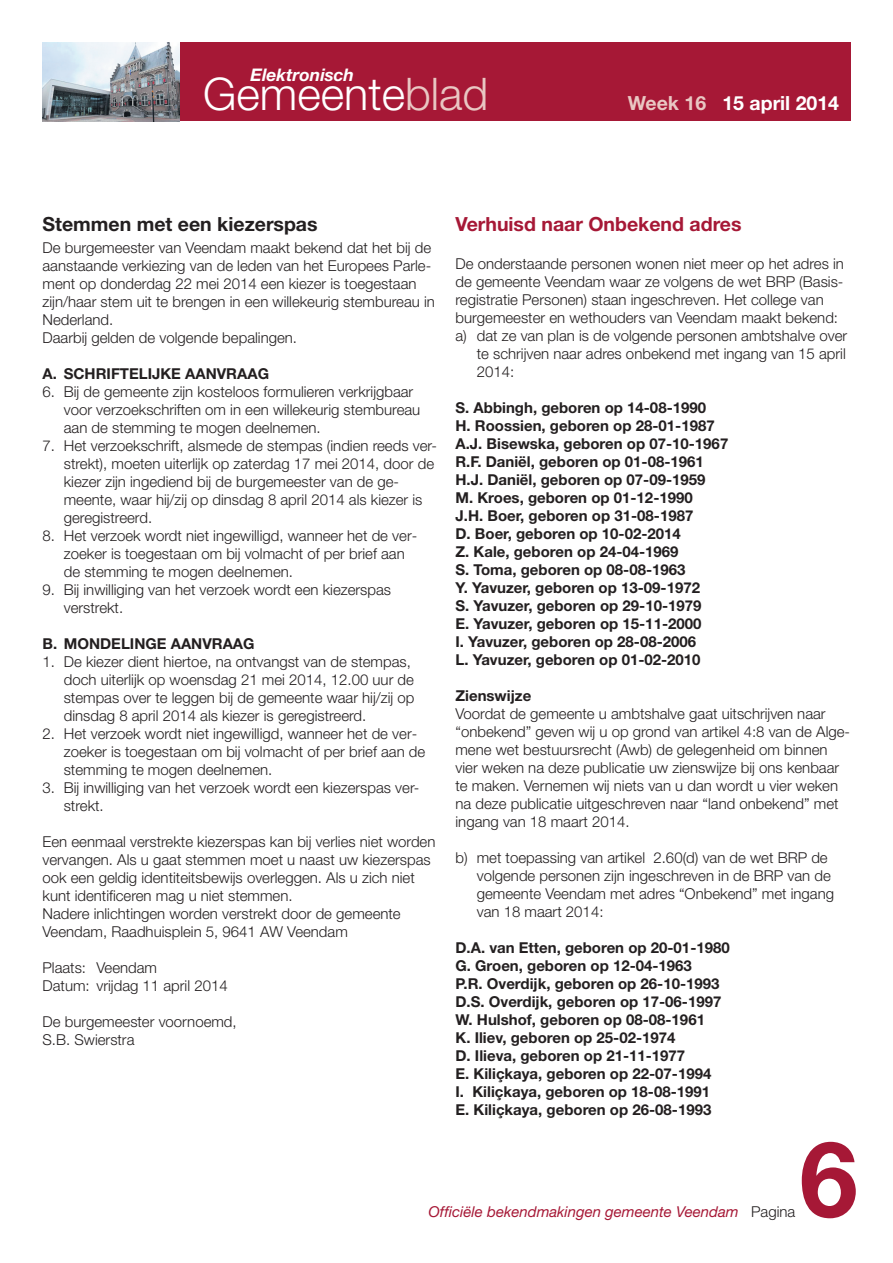
<style>
.page{position:relative;width:893px;height:1263px;background:#fff}
.page>*{position:absolute;margin:0;border:0;box-sizing:border-box;transform-origin:0 0}
.t1{font:700 105px "Helvetica Neue LT Std";color:#a61836}
.t2{font:300 45px "Helvetica Neue LT Std";color:#fff}
.t3{font:700 19.5px "Helvetica Neue LT Std";color:#a61836}
.t4{font:700 19.5px "Helvetica Neue LT Std";color:#231f20}
.t5{font:700 19.5px "Helvetica Neue LT Std";color:#fff}
.t6{font:italic 700 17.4px "Helvetica Neue LT Std";color:#fff}
.t7{font:300 15px/18px "Helvetica Neue LT Std";color:#231f20}
.t8{font:700 15px/18px "Helvetica Neue LT Std";color:#231f20}
.t9{font:italic 15px "Helvetica Neue LT Std";color:#a61836}
.s1{color:#e9c7c3}
.s2{font-weight:300;font-style:normal;color:#231f20}
</style>
<div class="page">
<div style="left:43px;top:43px;width:807px;height:78px;background:#a61836"></div>
<img style="left:43px;top:43px;width:137px;height:78px">
<p class="t6" style="left:250px;top:68px;width:105px">Elektronisch</p>
<h2 class="t2" style="left:203px;top:78px;width:287px">Gemeente<span class="s1">blad</span></h2>
<h3 class="t5" style="left:628px;top:97px;width:213px"><span class="s1">Week 16</span> 15 april 2014</h3>
<h3 class="t4" style="left:43px;top:217px;width:277px">Stemmen met een kiezerspas</h3>
<p class="t7" style="left:43px;top:240px;width:394px">De burgemeester van Veendam maakt bekend dat het bij de aanstaande verkiezing van de leden van het Europees Parle&shy;ment op donderdag 22 mei 2014 een kiezer is toegestaan zijn/haar stem uit te brengen in een willekeurig stembureau in Nederland.<br>Daarbij gelden de volgende bepalingen.</p>
<p class="t8" style="left:43px;top:366px;width:228px">A. SCHRIFTELIJKE AANVRAAG</p>
<p class="t7" style="left:64px;top:384px;width:358px;text-indent:-21px">6. Bij de gemeente zijn kosteloos formulieren verkrijgbaar voor verzoekschriften om in een willekeurig stembureau aan de stemming te mogen deelnemen.</p>
<p class="t7" style="left:64px;top:438px;width:375px;text-indent:-21px">7. Het verzoekschrift, alsmede de stempas (indien reeds ver&shy;strekt), moeten uiterlijk op zaterdag 17 mei 2014, door de kiezer zijn ingediend bij de burgemeester van de ge&shy;meente, waar hij/zij op dinsdag 8 april 2014 als kiezer is geregistreerd.</p>
<p class="t7" style="left:64px;top:528px;width:355px;text-indent:-21px">8. Het verzoek wordt niet ingewilligd, wanneer het de ver&shy;zoeker is toegestaan om bij volmacht of per brief aan de stemming te mogen deelnemen.</p>
<p class="t7" style="left:64px;top:582px;width:329px;text-indent:-21px">9. Bij inwilliging van het verzoek wordt een kiezerspas verstrekt.</p>
<p class="t8" style="left:43px;top:636px;width:214px">B. MONDELINGE AANVRAAG</p>
<p class="t7" style="left:64px;top:654px;width:352px;text-indent:-21px">1. De kiezer dient hiertoe, na ontvangst van de stempas, doch uiterlijk op woensdag 21 mei 2014, 12.00 uur de stempas over te leggen bij de gemeente waar hij/zij op dinsdag 8 april 2014 als kiezer is geregistreerd.</p>
<p class="t7" style="left:64px;top:726px;width:363px;text-indent:-21px">2. Het verzoek wordt niet ingewilligd, wanneer het de ver&shy;zoeker is toegestaan om bij volmacht of per brief aan de stemming te mogen deelnemen.</p>
<p class="t7" style="left:64px;top:780px;width:357px;text-indent:-21px">3. Bij inwilliging van het verzoek wordt een kiezerspas ver&shy;strekt.</p>
<p class="t7" style="left:43px;top:834px;width:394px">Een eenmaal verstrekte kiezerspas kan bij verlies niet worden vervangen. Als u gaat stemmen moet u naast uw kiezerspas ook een geldig identiteitsbewijs overleggen. Als u zich niet kunt identificeren mag u niet stemmen.<br>Nadere inlichtingen worden verstrekt door de gemeente Veendam, Raadhuisplein 5, 9641 AW Veendam</p>
<p class="t7" style="left:43px;top:960px;width:187px">Plaats: Veendam<br>Datum: vrijdag 11 april 2014</p>
<p class="t7" style="left:43px;top:1014px;width:196px">De burgemeester voornoemd,<br>S.B. Swierstra</p>
<h3 class="t3" style="left:455px;top:217px;width:288px">Verhuisd naar Onbekend adres</h3>
<p class="t7" style="left:455px;top:256px;width:390px">De onderstaande personen wonen niet meer op het adres in</p>
<p class="t7" style="left:455px;top:274px;width:389px">de gemeente Veendam waar ze volgens de wet BRP (Basis-</p>
<p class="t7" style="left:455px;top:292px;width:370px">registratie Personen) staan ingeschreven. Het college van</p>
<p class="t7" style="left:455px;top:310px;width:384px">burgemeester en wethouders van Veendam maakt bekend:</p>
<p class="t7" style="left:455px;top:328px;width:393px">a) dat ze van plan is de volgende personen ambtshalve over</p>
<p class="t7" style="left:477px;top:346px;width:371px">te schrijven naar adres onbekend met ingang van 15 april</p>
<p class="t7" style="left:477px;top:364px;width:39px">2014:</p>
<p class="t8" style="left:455px;top:400px;width:274px">S. Abbingh, geboren op 14-08-1990<br>H. Roossien, geboren op 28-01-1987<br>A.J. Bisewska, geboren op 07-10-1967<br>R.F. Daniël, geboren op 01-08-1961<br>H.J. Daniël, geboren op 07-09-1959<br>M. Kroes, geboren op 01-12-1990<br>J.H. Boer, geboren op 31-08-1987<br>D. Boer, geboren op 10-02-2014<br>Z. Kale, geboren op 24-04-1969<br>S. Toma, geboren op 08-08-1963<br>Y. Yavuzer, geboren op 13-09-1972<br>S. Yavuzer, geboren op 29-10-1979<br>E. Yavuzer, geboren op 15-11-2000<br>I. Yavuzer, geboren op 28-08-2006<br>L. Yavuzer, geboren op 01-02-2010</p>
<p class="t8" style="left:455px;top:688px;width:77px">Zienswijze</p>
<p class="t7" style="left:455px;top:706px;width:396px">Voordat de gemeente u ambtshalve gaat uitschrijven naar “onbekend” geven wij u op grond van artikel 4:8 van de Alge&shy;mene wet bestuursrecht (Awb) de gelegenheid om binnen vier weken na deze publicatie uw zienswijze bij ons kenbaar te maken. Vernemen wij niets van u dan wordt u vier weken na deze publicatie uitgeschreven naar “land onbekend” met ingang van 18 maart 2014.</p>
<p class="t7" style="left:477px;top:850px;width:359px;text-indent:-21px">b) met toepassing van artikel 2.60(d) van de wet BRP de volgende personen zijn ingeschreven in de BRP van de gemeente Veendam met adres “Onbekend” met ingang van 18 maart 2014:</p>
<p class="t8" style="left:455px;top:940px;width:276px">D.A. van Etten, geboren op 20-01-1980<br>G. Groen, geboren op 12-04-1963<br>P.R. Overdijk, geboren op 26-10-1993<br>D.S. Overdijk, geboren op 17-06-1997<br>W. Hulshof, geboren op 08-08-1961<br>K. Iliev, geboren op 25-02-1974<br>D. Ilieva, geboren op 21-11-1977<br>E. Kiliçkaya, geboren op 22-07-1994<br>I. Kiliçkaya, geboren op 18-08-1991<br>E. Kiliçkaya, geboren op 26-08-1993</p>
<h1 class="t1" style="left:800px;top:1142px;width:60px">6</h1>
<p class="t9" style="left:429px;top:1206px;width:368px">Officiële bekendmakingen gemeente Veendam <span class="s2">Pagina</span></p>
</div>
